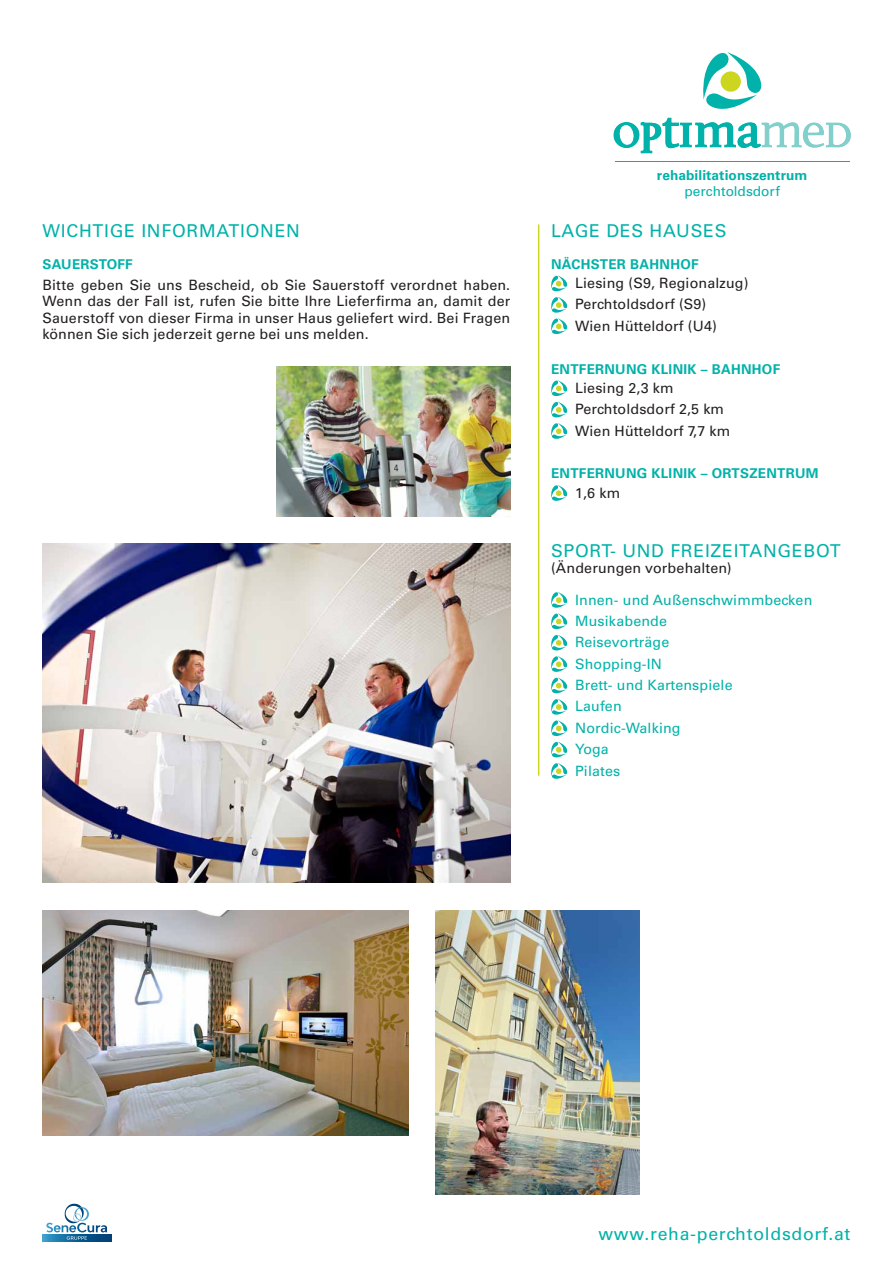
<style>
.page{position:relative;width:893px;height:1263px;background:#fff}
.page>*{position:absolute;margin:0;border:0;box-sizing:border-box;transform-origin:0 0}
.t1{font:17.7px "Univers LT Std";letter-spacing:.04em;color:#00b2a9}
.t2{font:14.25px/21.5px "Univers LT Std";letter-spacing:.01em;color:#231f20}
.t3{font:14.25px "Univers LT Std";letter-spacing:.01em;color:#00b2a9}
.t4{font:700 13.65px "Univers LT Std";letter-spacing:.005em;color:#00b2a9}
.t5{font:13.65px "Univers LT Std";color:#00b2a9}
.t6{font:700 13.5px "Univers LT Std";letter-spacing:.02em;color:#00b2a9}
</style>
<div class="page">
<svg style="left:551px;top:275px;width:17px;height:59px"></svg>
<svg style="left:551px;top:380px;width:17px;height:59px"></svg>
<svg style="left:551px;top:485px;width:17px;height:16px"></svg>
<svg style="left:551px;top:592px;width:17px;height:187px"></svg>
<hr style="left:538px;top:225px;width:1px;height:551px;background:#ccd51f">
<img style="left:43px;top:910px;width:365px;height:225px">
<img style="left:43px;top:544px;width:467px;height:338px">
<img style="left:436px;top:910px;width:204px;height:285px">
<img style="left:276px;top:367px;width:234px;height:149px">
<hr style="left:615px;top:161px;width:234px;height:1px;background:#00b2a9">
<svg style="left:614px;top:52px;width:236px;height:101px"></svg>
<svg style="left:43px;top:1234px;width:68px;height:7px"></svg>
<svg style="left:46px;top:1204px;width:61px;height:36px"></svg>
<p class="t1" style="left:43px;top:221px;width:259px">Wichtige I nformationen</p>
<p class="t6" style="left:43px;top:256px;width:92px">SAUERSTOFF</p>
<p class="t2" style="left:42px;top:276px;width:469px;line-height:16.5px;text-align:justify">Bitte geben Sie uns Bescheid, ob Sie Sauerstoff verordnet haben.<br>Wenn das der Fall ist, rufen Sie bitte I hre Lieferfirma an, damit der Sauerstoff von dieser Firma in unser Haus geliefert wird. Bei Fragen können Sie sich jederzeit gerne bei uns melden.</p>
<p class="t4" style="left:657px;top:167px;width:152px">REHABILITATIONSZENTRUM</p>
<p class="t5" style="left:684px;top:183px;width:97px">perchtoldsdorf</p>
<p class="t1" style="left:551px;top:221px;width:177px">Lag e des Hauses</p>
<p class="t6" style="left:551px;top:256px;width:149px">NÄCHSTER BAHNHOF</p>
<p class="t2" style="left:575px;top:272px;width:175px;text-indent:-8px">Liesing (S9, Regionalzug)<br>Perchtoldsdorf (S9)<br>Wien H ütteldorf (U4)</p>
<p class="t6" style="left:551px;top:361px;width:231px">ENTFERNUNG KLINIK – BAHNHOF</p>
<p class="t2" style="left:575px;top:377px;width:157px;text-indent:-8px">Liesing 2,3 km<br>Perchtoldsdorf 2,5 km<br>Wien H ütteldorf 7,7 km</p>
<p class="t6" style="left:551px;top:466px;width:269px">ENTFERNUNG KLINIK – ORTSZENTRUM</p>
<p class="t2" style="left:575px;top:482px;width:47px">1,6 km</p>
<p class="t1" style="left:551px;top:540px;width:291px">Sport- und Freizeitang ebot</p>
<p class="t2" style="left:551px;top:557px;width:182px">(Änderungen vorbehalten)</p>
<p class="t3" style="left:567px;top:591px;width:247px">I nnen- und Außenschwimmbecken</p>
<p class="t3" style="left:575px;top:612px;width:93px">Musikabende</p>
<p class="t3" style="left:567px;top:634px;width:104px">Reisevorträge</p>
<p class="t3" style="left:567px;top:655px;width:87px">Shopping-IN</p>
<p class="t3" style="left:575px;top:676px;width:159px">Brett- und Kartenspiele</p>
<p class="t3" style="left:567px;top:698px;width:56px">Laufen</p>
<p class="t3" style="left:567px;top:719px;width:115px">Nordic-Walking</p>
<p class="t3" style="left:575px;top:741px;width:35px">Yoga</p>
<p class="t3" style="left:575px;top:762px;width:47px">Pilates</p>
<p class="t1" style="left:598px;top:1223px;width:254px">www.reha-perchtoldsdorf.at</p>
</div>
